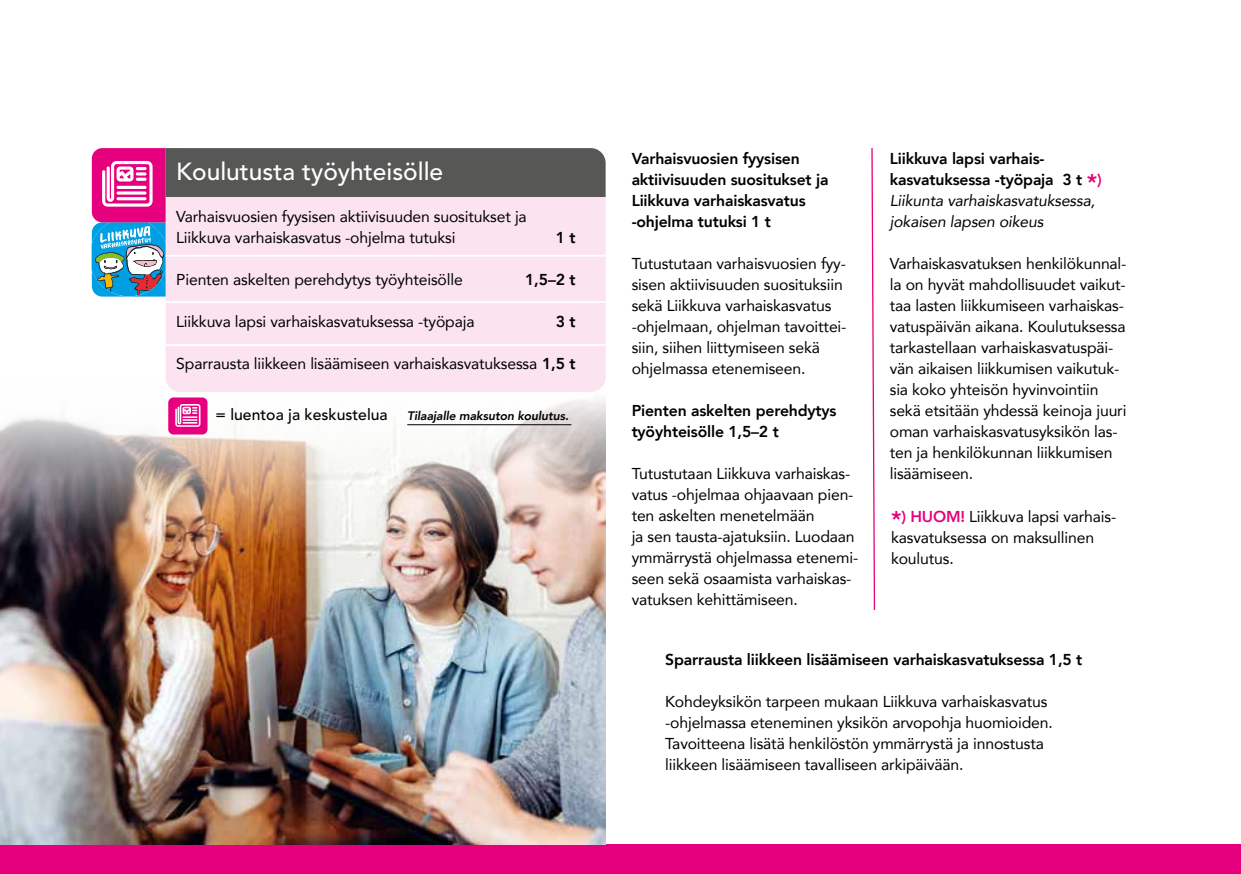
<style>
.page{position:relative;width:1241px;height:874px;background:#fff}
.page>*{position:absolute;margin:0;border:0;box-sizing:border-box;transform-origin:0 0}
.t1{font:500 24.5px "Avenir";color:#fff}
.t2{font:15.75px/21px "Avenir";letter-spacing:-.01em;color:#000}
.t3{font:800 15.75px/21px "Avenir";letter-spacing:-.01em;color:#000}
.t4{font:italic 15.75px/21px "Avenir";letter-spacing:-.01em;color:#000}
.t5{font:500 15.75px "Avenir";color:#000}
.t6{font:italic 800 12.25px "Avenir";letter-spacing:-.01em;color:#000}
.s1{font-weight:800}
.s2{font-weight:800;font-style:normal}
.s3{font-weight:800;font-style:normal;font-size:22.75px;color:#e6007d}
.s4{font-weight:800;font-style:normal;color:#e6007d}
.s5{font-weight:800;font-size:22.75px;color:#e6007d}
.s6{font-weight:800;color:#e6007d}
</style>
<div class="page">
<div style="left:0;top:843px;width:1240px;height:30px;background:#e6007d"></div>
<svg style="left:92px;top:222px;width:73px;height:74px"></svg>
<img style="left:0;top:398px;width:605px;height:445px">
<div style="left:92px;top:148px;width:104px;height:74px;background:#e6007d;border-radius:11px"></div>
<div style="left:165px;top:197px;width:440px;height:195px;background:#fbe3f0"></div>
<hr style="left:165px;top:255px;width:440px;height:1px;background:#fff">
<hr style="left:165px;top:301px;width:440px;height:2px;background:#fff">
<hr style="left:165px;top:344px;width:440px;height:2px;background:#fff">
<div style="left:165px;top:148px;width:440px;height:49px;background:#575756"></div>
<svg style="left:102px;top:161px;width:50px;height:45px"></svg>
<svg style="left:871px;top:148px;width:4px;height:462px"></svg>
<div style="left:168px;top:397px;width:39px;height:37px;background:#e6007d;border-radius:5px"></div>
<svg style="left:175px;top:404px;width:25px;height:22px"></svg>
<hr style="left:407px;top:424px;width:164px;height:1px;background:#000">
<h1 class="t1" style="left:176px;top:157px;width:268px">Koulutusta työyhteisölle</h1>
<p class="t2" style="left:176px;top:205px;width:352px">Varhaisvuosien fyysisen aktiivisuuden suositukset ja<br>Liikkuva varhaiskasvatus -ohjelma tutuksi</p>
<p class="t3" style="left:555px;top:227px;width:21px">1 t</p>
<p class="t2" style="left:176px;top:268px;width:288px">Pienten askelten perehdytys työyhteisölle</p>
<p class="t3" style="left:525px;top:269px;width:52px">1,5–2 t</p>
<p class="t2" style="left:176px;top:310px;width:300px">Liikkuva lapsi varhaiskasvatuksessa -työpaja</p>
<p class="t3" style="left:555px;top:311px;width:21px">3 t</p>
<p class="t2" style="left:176px;top:352px;width:400px">Sparrausta liikkeen lisäämiseen varhaiskasvatuksessa <span class="s1">1,5 t</span></p>
<p class="t5" style="left:215px;top:405px;width:174px">= luentoa ja keskustelua</p>
<p class="t6" style="left:407px;top:408px;width:163px">Tilaajalle maksuton koulutus.</p>
<p class="t3" style="left:631px;top:148px;width:198px">Varhaisvuosien fyysisen aktiivisuuden suositukset ja<br>Liikkuva varhaiskasvatus -ohjelma tutuksi 1 t</p>
<p class="t2" style="left:631px;top:252px;width:216px">Tutustutaan varhaisvuosien fyy&shy;sisen aktiivisuuden suosituksiin sekä Liikkuva varhaiskasvatus -ohjelmaan, ohjelman tavoittei&shy;siin, siihen liittymiseen sekä ohjelmassa etenemiseen.</p>
<p class="t3" style="left:631px;top:400px;width:206px">Pienten askelten perehdytys työyhteisölle 1,5–2 t</p>
<p class="t2" style="left:631px;top:462px;width:228px">Tutustutaan Liikkuva varhaiskas&shy;vatus -ohjelmaa ohjaavaan pien&shy;ten askelten menetelmään<br>ja sen tausta-ajatuksiin. Luodaan ymmärrystä ohjelmassa etenemi&shy;seen sekä osaamista varhaiskas&shy;vatuksen kehittämiseen.</p>
<p class="t4" style="left:889px;top:148px;width:213px"><span class="s2">Liikkuva lapsi varhais&shy;kasvatuksessa -työpaja 3 t</span> <span class="s3">*</span><span class="s4">)<br></span>Liikunta varhaiskasvatuksessa, jokaisen lapsen oikeus</p>
<p class="t2" style="left:889px;top:252px;width:238px">Varhaiskasvatuksen henkilökunnal&shy;la on hyvät mahdollisuudet vaikut&shy;taa lasten liikkumiseen varhaiskas&shy;vatuspäivän aikana. Koulutuksessa tarkastellaan varhaiskasvatuspäi&shy;vän aikaisen liikkumisen vaikutuk&shy;sia koko yhteisön hyvinvointiin sekä etsitään yhdessä keinoja juuri oman varhaiskasvatusyksikön las&shy;ten ja henkilökunnan liikkumisen lisäämiseen.</p>
<p class="t2" style="left:890px;top:505px;width:227px"><span class="s5">*</span><span class="s6">) HUOM!</span> Liikkuva lapsi varhais&shy;kasvatuksessa on maksullinen koulutus.</p>
<p class="t3" style="left:665px;top:648px;width:418px">Sparrausta liikkeen lisäämiseen varhaiskasvatuksessa 1,5 t</p>
<p class="t2" style="left:665px;top:690px;width:389px">Kohdeyksikön tarpeen mukaan Liikkuva varhaiskasvatus -ohjelmassa eteneminen yksikön arvopohja huomioiden.<br>Tavoitteena lisätä henkilöstön ymmärrystä ja innostusta liikkeen lisäämiseen tavalliseen arkipäivään.</p>
</div>
